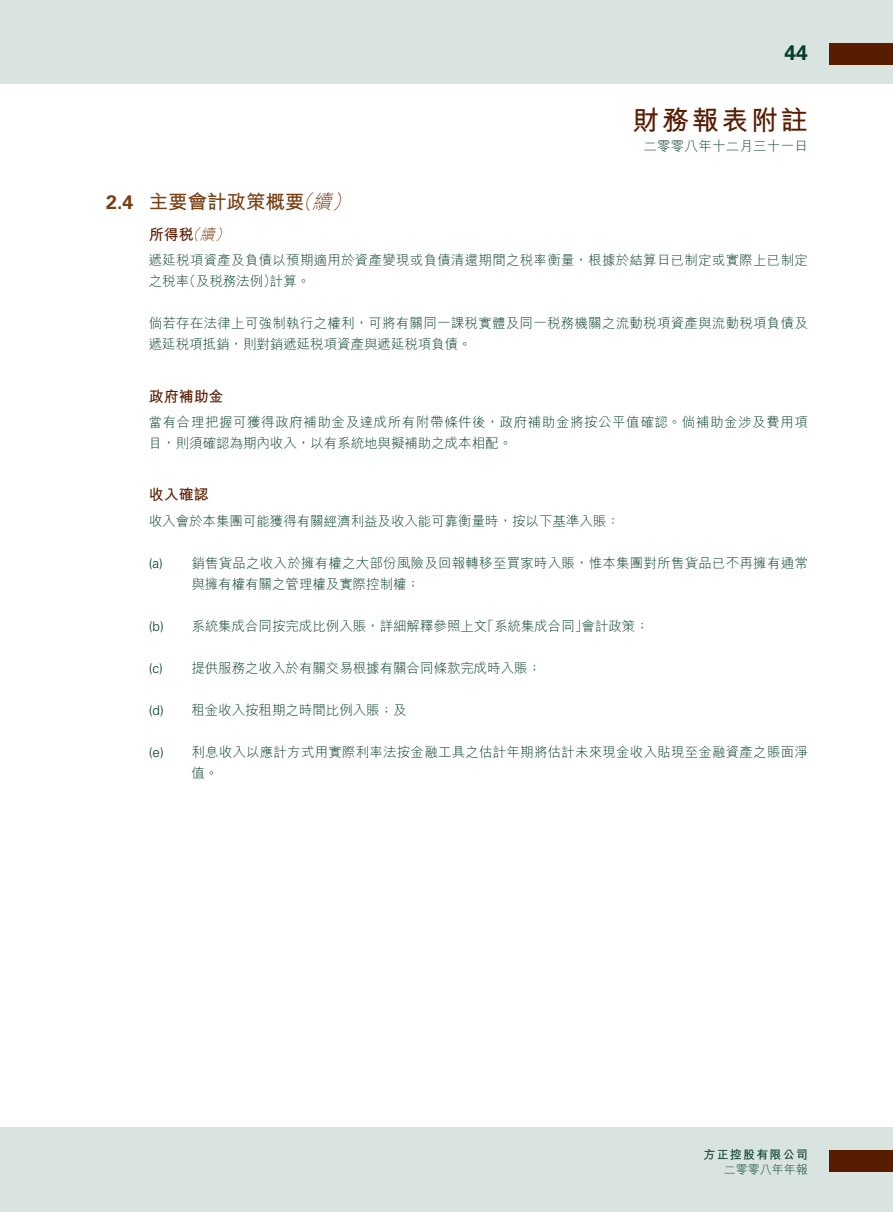
<style>
.page{position:relative;width:893px;height:1212px;background:#d9e4e0}
.page>*{position:absolute;margin:0;border:0;box-sizing:border-box;transform-origin:0 0}
.t1{font:700 27px "M Hei HK";letter-spacing:.1em;color:#581c00}
.t2{font:700 21px "Univers LT Std";color:#073e2b}
.t3{font:700 19.5px "M Hei HK";letter-spacing:-.005em;color:#784014}
.t4{font:700 15px "M Hei HK";letter-spacing:-.005em;color:#581c00}
.t5{font:300 13.5px/21px "M Hei HK";letter-spacing:.015em;color:#073e2b}
.t6{font:300 13.5px "M Hei HK";letter-spacing:-.005em;color:#073e2b}
.t7{font:300 13.5px/21px "M Hei HK";letter-spacing:.04em;color:#073e2b}
.t8{font:700 12px/15px "M Hei HK";letter-spacing:.1em;color:#073e2b;text-align:right}
.s1{font-family:"Univers LT Std"}
.s2{font-weight:300;font-style:italic}
.s3{font-weight:300;font-style:italic;color:#784014}
.s4{font-weight:300}
</style>
<div class="page">
<div style="left:0;top:85px;width:893px;height:1042px;background:#fff"></div>
<div style="left:829px;top:44px;width:64px;height:21px;background:#581c00"></div>
<div style="left:829px;top:1150px;width:64px;height:21px;background:#581c00"></div>
<p class="t2" style="left:785px;top:40px;width:25px">44</p>
<p class="t1" style="left:632px;top:101px;width:177px">財務報表附註</p>
<p class="t5" style="left:643px;top:135px;width:166px">二零零八年十二月三十一日</p>
<p class="t3" style="left:106px;top:187px;width:252px"><span class="s1">2.4</span> 主要會計政策概要<span class="s2">（續）</span></p>
<p class="t4" style="left:149px;top:224px;width:87px">所得稅<span class="s3">（續）</span></p>
<p class="t5" style="left:149px;top:249px;width:661px">遞延稅項資產及負債以預期適用於資產變現或負債清還期間之稅率衡量，根據於結算日已制定或實際上已制定之稅率（及稅務法例）計算。</p>
<p class="t5" style="left:149px;top:312px;width:661px">倘若存在法律上可強制執行之權利，可將有關同一課稅實體及同一稅務機關之流動稅項資產與流動稅項負債及遞延稅項抵銷，則對銷遞延稅項資產與遞延稅項負債。</p>
<p class="t4" style="left:149px;top:385px;width:76px">政府補助金</p>
<p class="t7" style="left:149px;top:411px;width:661px">當有合理把握可獲得政府補助金及達成所有附帶條件後，政府補助金將按公平值確認。倘補助金涉及費用項目，則須確認為期內收入，以有系統地與擬補助之成本相配。</p>
<p class="t4" style="left:149px;top:484px;width:61px">收入確認</p>
<p class="t6" style="left:149px;top:511px;width:472px">收入會於本集團可能獲得有關經濟利益及收入能可靠衡量時，按以下基準入賬：</p>
<p class="t5" style="left:191px;top:552px;width:618px;text-indent:-43px"><span class="s1">(a)</span> 銷售貨品之收入於擁有權之大部份風險及回報轉移至買家時入賬，惟本集團對所售貨品已不再擁有通常與擁有權有關之管理權及實際控制權；</p>
<p class="t6" style="left:149px;top:616px;width:501px"><span class="s1">(b)</span> 系統集成合同按完成比例入賬，詳細解釋參照上文「系統集成合同」會計政策；</p>
<p class="t6" style="left:149px;top:658px;width:394px"><span class="s1">(c)</span> 提供服務之收入於有關交易根據有關合同條款完成時入賬；</p>
<p class="t6" style="left:149px;top:700px;width:259px"><span class="s1">(d)</span> 租金收入按租期之時間比例入賬；及</p>
<p class="t5" style="left:191px;top:741px;width:618px;text-indent:-43px"><span class="s1">(e)</span> 利息收入以應計方式用實際利率法按金融工具之估計年期將估計未來現金收入貼現至金融資產之賬面淨值。</p>
<p class="t8" style="left:703px;top:1146px;width:106px">方正控股有限公司<span class="s4">二零零八年年報</span></p>
</div>
